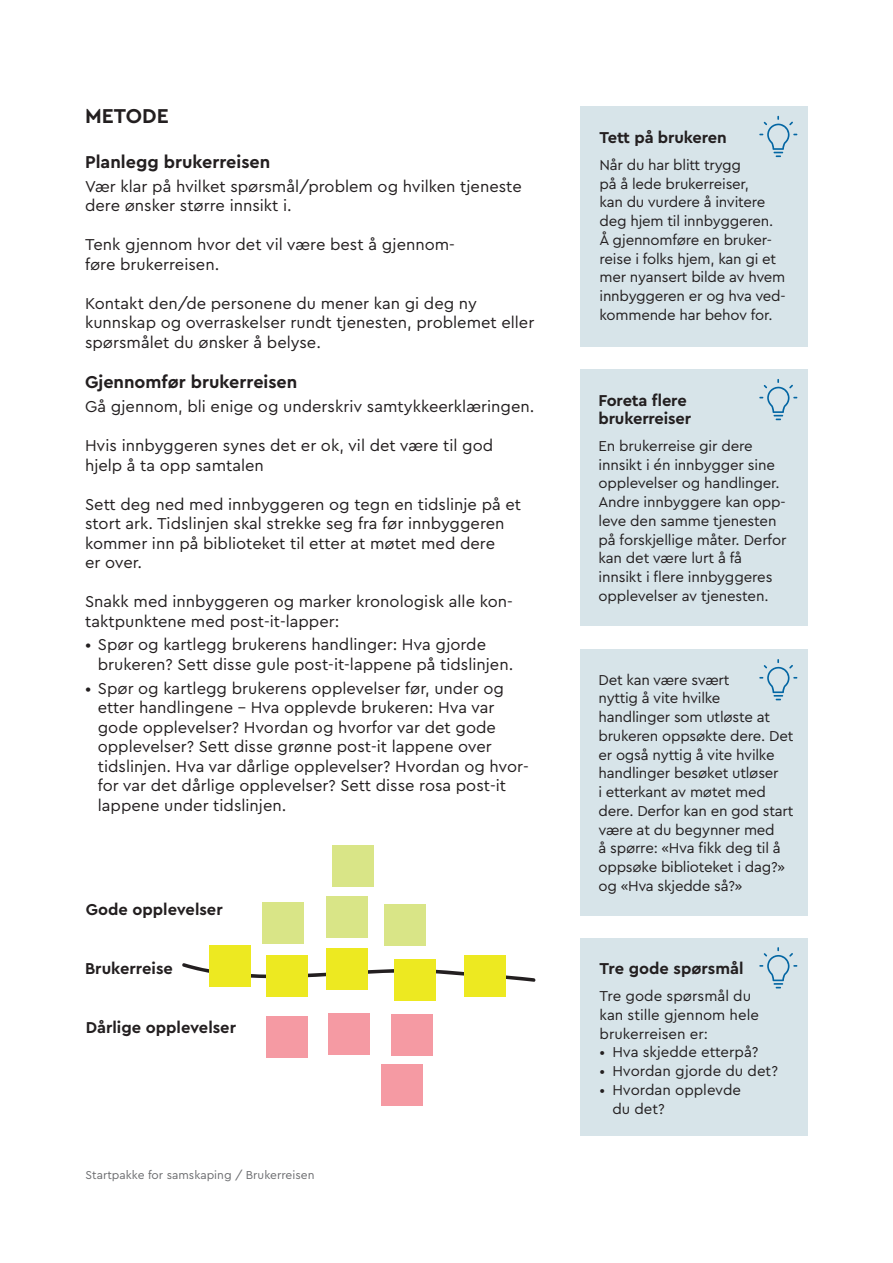
<style>
.page{position:relative;width:893px;height:1263px;background:#fff}
.page>*{position:absolute;margin:0;border:0;box-sizing:border-box;transform-origin:0 0}
.t1{font:700 21px "Cera Pro";color:#231f20}
.t2{font:700 18px "Cera Pro";color:#231f20}
.t3{font:16.5px/19.5px "Cera Pro";color:#231f20}
.t4{font:700 16.5px/18px "Cera Pro";color:#231f20}
.t5{font:15px/18.8px "Cera Pro";letter-spacing:-.015em;color:#231f20}
.t6{font:12px "Cera Pro";color:#6c6d70}
</style>
<div class="page">
<div style="left:580px;top:106px;width:228px;height:241px;background:#d7e4e9"></div>
<div style="left:580px;top:369px;width:228px;height:257px;background:#d7e4e9"></div>
<div style="left:580px;top:938px;width:228px;height:197px;background:#d7e4e9"></div>
<div style="left:580px;top:649px;width:228px;height:267px;background:#d7e4e9"></div>
<svg style="left:759px;top:116px;width:38px;height:41px"></svg>
<svg style="left:759px;top:379px;width:38px;height:41px"></svg>
<svg style="left:759px;top:947px;width:38px;height:41px"></svg>
<svg style="left:759px;top:659px;width:38px;height:41px"></svg>
<svg style="left:182px;top:962px;width:354px;height:20px"></svg>
<div style="left:332px;top:845px;width:41px;height:41px;background:#d9e587"></div>
<div style="left:326px;top:897px;width:41px;height:41px;background:#d9e587"></div>
<div style="left:263px;top:902px;width:41px;height:42px;background:#d9e587"></div>
<div style="left:385px;top:905px;width:41px;height:41px;background:#d9e587"></div>
<div style="left:464px;top:955px;width:42px;height:41px;background:#ede921"></div>
<div style="left:394px;top:959px;width:41px;height:41px;background:#ede921"></div>
<div style="left:326px;top:948px;width:41px;height:41px;background:#ede921"></div>
<div style="left:266px;top:955px;width:41px;height:41px;background:#ede921"></div>
<div style="left:210px;top:946px;width:41px;height:41px;background:#ede921"></div>
<div style="left:266px;top:1016px;width:41px;height:41px;background:#f59aa3"></div>
<div style="left:328px;top:1013px;width:41px;height:41px;background:#f59aa3"></div>
<div style="left:391px;top:1014px;width:41px;height:41px;background:#f59aa3"></div>
<div style="left:381px;top:1064px;width:41px;height:41px;background:#f59aa3"></div>
<p class="t1" style="left:85px;top:102px;width:85px">METODE</p>
<p class="t2" style="left:85px;top:150px;width:187px">Planlegg brukerreisen</p>
<p class="t3" style="left:85px;top:176px;width:438px">Vær klar på hvilket spørsmål/problem og hvilken tjeneste dere ønsker større innsikt i.</p>
<p class="t3" style="left:85px;top:234px;width:371px">Tenk gjennom hvor det vil være best å gjennom&shy;føre brukerreisen.</p>
<p class="t3" style="left:85px;top:293px;width:451px">Kontakt den/de personene du mener kan gi deg ny kunnskap og overraskelser rundt tjenesten, problemet eller spørsmålet du ønsker å belyse.</p>
<p class="t2" style="left:85px;top:370px;width:214px">Gjennomfør brukerreisen</p>
<p class="t3" style="left:85px;top:396px;width:451px">Gå gjennom, bli enige og underskriv samtykkeerklæringen.</p>
<p class="t3" style="left:85px;top:435px;width:410px">Hvis innbyggeren synes det er ok, vil det være til god hjelp å ta opp samtalen</p>
<p class="t3" style="left:85px;top:494px;width:438px">Sett deg ned med innbyggeren og tegn en tidslinje på et stort ark. Tidslinjen skal strekke seg fra før innbyggeren kommer inn på biblioteket til etter at møtet med dere<br>er over.</p>
<p class="t3" style="left:85px;top:591px;width:429px">Snakk med innbyggeren og marker kronologisk alle kon&shy;taktpunktene med post-it-lapper:</p>
<p class="t3" style="left:98px;top:634px;width:417px;text-indent:-13px">• Spør og kartlegg brukerens handlinger: Hva gjorde brukeren? Sett disse gule post-it-lappene på tidslinjen.</p>
<p class="t3" style="left:98px;top:678px;width:433px;text-indent:-13px">• Spør og kartlegg brukerens opplevelser før, under og etter handlingene – Hva opplevde brukeren: Hva var gode opplevelser? Hvordan og hvorfor var det gode opplevelser? Sett disse grønne post-it lappene over tidslinjen. Hva var dårlige opplevelser? Hvordan og hvor&shy;for var det dårlige opplevelser? Sett disse rosa post-it lappene under tidslinjen.</p>
<p class="t4" style="left:86px;top:900px;width:139px">Gode opplevelser</p>
<p class="t4" style="left:85px;top:959px;width:89px">Brukerreise</p>
<p class="t4" style="left:86px;top:1018px;width:152px">Dårlige opplevelser</p>
<p class="t6" style="left:85px;top:1166px;width:230px">Startpakke for samskaping / Brukerreisen</p>
<p class="t4" style="left:600px;top:127px;width:129px">Tett på brukeren</p>
<p class="t5" style="left:600px;top:155px;width:188px">Når du har blitt trygg<br>på å lede brukerreiser,<br>kan du vurdere å invitere deg hjem til innbyggeren.<br>Å gjennomføre en bruker&shy;reise i folks hjem, kan gi et mer nyansert bilde av hvem innbyggeren er og hva ved&shy;kommende har behov for.</p>
<p class="t4" style="left:598px;top:390px;width:94px">Foreta flere brukerreiser</p>
<p class="t5" style="left:598px;top:436px;width:189px">En brukerreise gir dere innsikt i én innbygger sine opplevelser og handlinger.<br>Andre innbyggere kan opp&shy;leve den samme tjenesten på forskjellige måter. Derfor kan det være lurt å få innsikt i flere innbyggeres opplevelser av tjenesten.</p>
<p class="t5" style="left:598px;top:669px;width:196px">Det kan være svært<br>nyttig å vite hvilke handlinger som utløste at brukeren oppsøkte dere. Det er også nyttig å vite hvilke handlinger besøket utløser<br>i etterkant av møtet med dere. Derfor kan en god start være at du begynner med<br>å spørre: «Hva fikk deg til å oppsøke biblioteket i dag?» og «Hva skjedde så?»</p>
<p class="t4" style="left:600px;top:959px;width:146px">Tre gode spørsmål</p>
<p class="t5" style="left:600px;top:986px;width:161px">Tre gode spørsmål du kan stille gjennom hele brukerreisen er:</p>
<p class="t5" style="left:600px;top:1042px;width:161px">• Hva skjedde etterpå?</p>
<p class="t5" style="left:600px;top:1061px;width:180px">• Hvordan gjorde du det?</p>
<p class="t5" style="left:612px;top:1080px;width:130px;text-indent:-13px">• Hvordan opplevde du det?</p>
</div>
